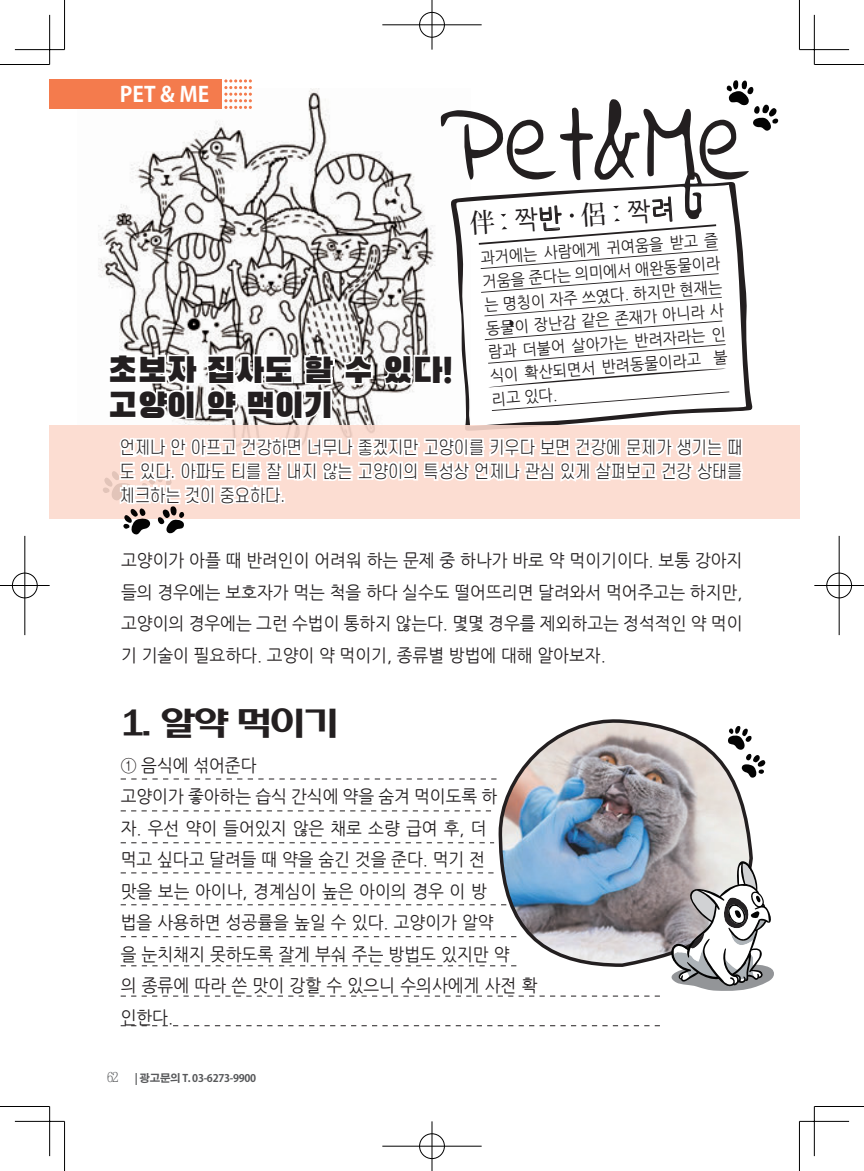
<style>
.page{position:relative;width:864px;height:1171px;background:#fff}
.page>*{position:absolute;margin:0;border:0;box-sizing:border-box;transform-origin:0 0}
.t1{font:115.5px "Indie Flower";color:#231f20;scale:.91 1}
.t2{font:35px/35px "Black Han Sans";color:#231f20}
.t3{font:35px "H Ysup B";color:#231f20}
.t4{font:700 21px "Adobe Gothic Std";color:#fff}
.t5{font:17.5px/31.5px "Nanum Gothic";color:#231f20;text-align:justify;scale:.96 1}
.t6{font:300 17.32px/23.6px "S Core Dream 3";color:#231f20;text-align:justify;scale:.91 1}
.t7{font:15.75px/23.8px "Nanum Gothic";color:#231f20;text-align:justify;scale:.96 1}
.t8{font:700 10.5px "Adobe Gothic Std";letter-spacing:-.03em;color:#57585a}
.s1{font-family:"Chosunilbo NM";font-weight:400;font-size:14px}
</style>
<div class="page">
<img style="left:98px;top:89px;width:338px;height:336px">
<div style="left:50px;top:79px;width:172px;height:30px;background:#f47b4d"></div>
<svg style="left:224px;top:79px;width:28px;height:30px"></svg>
<svg style="left:451px;top:172px;width:302px;height:253px"></svg>
<svg style="left:121px;top:810px;width:370px;height:1px"></svg>
<svg style="left:121px;top:842px;width:372px;height:1px"></svg>
<svg style="left:121px;top:1025px;width:538px;height:1px"></svg>
<svg style="left:121px;top:779px;width:372px;height:1px"></svg>
<svg style="left:754px;top:755px;width:11px;height:23px"></svg>
<svg style="left:726px;top:80px;width:52px;height:51px"></svg>
<div style="left:50px;top:425px;width:749px;height:94px;background:#fcdace"></div>
<svg style="left:381px;top:352px;width:74px;height:36px"></svg>
<svg style="left:106px;top:352px;width:269px;height:69px"></svg>
<img style="left:496px;top:719px;width:258px;height:137px">
<svg style="left:121px;top:856px;width:652px;height:141px"></svg>
<svg style="left:103px;top:434px;width:640px;height:101px"></svg>
<hr style="left:0;top:64px;width:50px;height:1px;background:#000">
<hr style="left:814px;top:64px;width:49px;height:1px;background:#000">
<hr style="left:0;top:1106px;width:50px;height:1px;background:#000">
<hr style="left:814px;top:1106px;width:49px;height:1px;background:#000">
<hr style="left:64px;top:0;width:1px;height:50px;background:#000">
<hr style="left:64px;top:1121px;width:1px;height:50px;background:#000">
<hr style="left:798px;top:0;width:1px;height:50px;background:#000">
<hr style="left:798px;top:1121px;width:1px;height:50px;background:#000">
<hr style="left:15px;top:49px;width:49px;height:1px;background:#000">
<hr style="left:799px;top:49px;width:49px;height:1px;background:#000">
<hr style="left:15px;top:1121px;width:49px;height:1px;background:#000">
<hr style="left:799px;top:1121px;width:49px;height:1px;background:#000">
<hr style="left:49px;top:15px;width:1px;height:49px;background:#000">
<hr style="left:49px;top:1106px;width:1px;height:50px;background:#000">
<hr style="left:813px;top:15px;width:1px;height:49px;background:#000">
<hr style="left:813px;top:1106px;width:1px;height:50px;background:#000">
<div style="left:418px;top:11px;width:27px;height:27px;border:2px solid #fff;border-radius:50%"></div>
<hr style="left:382px;top:24px;width:99px;height:2px;background:#fff">
<hr style="left:430px;top:0;width:3px;height:50px;background:#fff">
<div style="left:419px;top:12px;width:25px;height:25px;border:1px solid #000;border-radius:50%"></div>
<hr style="left:382px;top:25px;width:99px;height:1px;background:#000">
<hr style="left:431px;top:0;width:1px;height:50px;background:#000">
<div style="left:418px;top:1132px;width:27px;height:28px;border:2px solid #fff;border-radius:50%"></div>
<hr style="left:382px;top:1145px;width:99px;height:2px;background:#fff">
<hr style="left:430px;top:1121px;width:3px;height:50px;background:#fff">
<div style="left:419px;top:1133px;width:25px;height:26px;border:1px solid #000;border-radius:50%"></div>
<hr style="left:382px;top:1146px;width:99px;height:1px;background:#000">
<hr style="left:431px;top:1121px;width:1px;height:50px;background:#000">
<div style="left:11px;top:572px;width:27px;height:27px;border:2px solid #fff;border-radius:50%"></div>
<hr style="left:0;top:584px;width:50px;height:3px;background:#fff">
<hr style="left:24px;top:536px;width:2px;height:99px;background:#fff">
<div style="left:12px;top:573px;width:25px;height:25px;border:1px solid #000;border-radius:50%"></div>
<hr style="left:0;top:585px;width:50px;height:1px;background:#000">
<hr style="left:25px;top:536px;width:1px;height:99px;background:#000">
<div style="left:825px;top:572px;width:27px;height:27px;border:2px solid #fff;border-radius:50%"></div>
<hr style="left:814px;top:584px;width:49px;height:3px;background:#fff">
<hr style="left:837px;top:536px;width:3px;height:99px;background:#fff">
<div style="left:826px;top:573px;width:25px;height:25px;border:1px solid #000;border-radius:50%"></div>
<hr style="left:814px;top:585px;width:49px;height:1px;background:#000">
<hr style="left:838px;top:536px;width:1px;height:99px;background:#000">
<svg style="left:469px;top:182px;width:260px;height:229px"></svg>
<p class="t4" style="left:120px;top:82px;width:91px">PET &amp; ME</p>
<h1 class="t1" style="left:438px;top:67px;width:345px">Pet&amp;Me</h1>
<p class="t7" style="left:479px;top:246px;width:251px;rotate:-4deg">과거에는 사람에게 귀여움을 받고 즐 거움을 준다는 의미에서 애완동물이라 는 명칭이 자주 쓰였다. 하지만 현재는 동물이 장난감 같은 존재가 아니라 사 람과 더불어 살아가는 반려자라는 인 식이 확산되면서 반려동물이라고 불 리고 있다.</p>
<p class="t6" style="left:120px;top:435px;width:685px">언제나 안 아프고 건강하면 너무나 좋겠지만 고양이를 키우다 보면 건강에 문제가 생기는 때 도 있다. 아파도 티를 잘 내지 않는 고양이의 특성상 언제나 관심 있게 살펴보고 건강 상태를 체크하는 것이 중요하다.</p>
<h2 class="t2" style="left:108px;top:353px;width:346px">초보자 집사도 할 수 있다! 고양이 약 먹이기</h2>
<p class="t5" style="left:121px;top:545px;width:648px">고양이가 아플 때 반려인이 어려워 하는 문제 중 하나가 바로 약 먹이기이다. 보통 강아지 들의 경우에는 보호자가 먹는 척을 하다 실수도 떨어뜨리면 달려와서 먹어주고는 하지만, 고양이의 경우에는 그런 수법이 통하지 않는다. 몇몇 경우를 제외하고는 정석적인 약 먹이 기 기술이 필요하다. 고양이 약 먹이기, 종류별 방법에 대해 알아보자.</p>
<h2 class="t3" style="left:121px;top:706px;width:218px">1. 알약 먹이기</h2>
<p class="t5" style="left:121px;top:750px;width:435px;text-align:left">① 음식에 섞어준다<br>고양이가 좋아하는 습식 간식에 약을 숨겨 먹이도록 하<br>자. 우선 약이 들어있지 않은 채로 소량 급여 후, 더<br>먹고 싶다고 달려들 때 약을 숨긴 것을 준다. 먹기 전<br>맛을 보는 아이나, 경계심이 높은 아이의 경우 이 방<br>법을 사용하면 성공률을 높일 수 있다. 고양이가 알약<br>을 눈치채지 못하도록 잘게 부숴 주는 방법도 있지만 약<br>의 종류에 따라 쓴 맛이 강할 수 있으니 수의사에게 사전 확 인한다.</p>
<p class="t8" style="left:107px;top:1072px;width:150px"><span class="s1">62</span> | 광고문의 T. 03-6273-9900</p>
</div>
